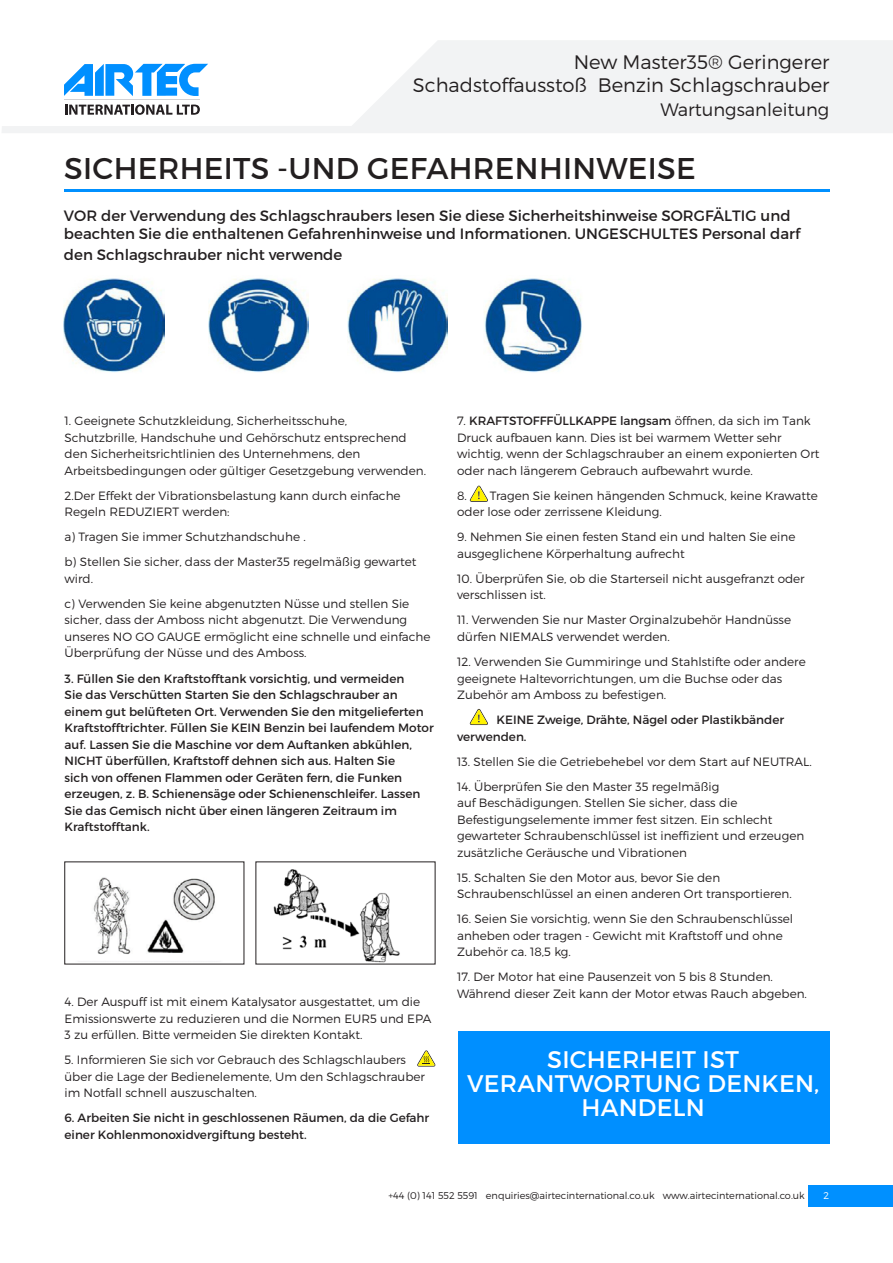
<style>
.page{position:relative;width:893px;height:1263px;background:#fff}
.page>*{position:absolute;margin:0;border:0;box-sizing:border-box;transform-origin:0 0}
.t1{font:30px "Montserrat";letter-spacing:.01em;color:#231f20}
.t2{font:24px/24px "Montserrat";letter-spacing:.01em;color:#fff;text-align:center}
.t3{font:300 19.5px/23.5px "Montserrat";color:#231f20;text-align:right}
.t4{font:300 18px "Montserrat";color:#231f20}
.t5{font:15px/18px "Montserrat";color:#231f20}
.t6{font:300 12px/16.5px "Montserrat";color:#231f20}
.t7{font:12px/16.5px "Montserrat";color:#231f20}
.t8{font:300 9.75px "Montserrat";color:#231f20}
.t9{font:300 9.75px "Montserrat";color:#fff}
.s1{font-weight:400}
</style>
<div class="page">
<svg style="left:2px;top:40px;width:891px;height:93px;fill:#f2f3f4"></svg>
<div style="left:808px;top:1185px;width:85px;height:21px;background:#0090ff"></div>
<svg style="left:65px;top:104px;width:135px;height:11px"></svg>
<hr style="left:64px;top:99px;width:135px;height:1px;background:#d1d1d4">
<svg style="left:64px;top:64px;width:144px;height:32px"></svg>
<hr style="left:64px;top:189px;width:765px;height:2px;background:#0090ff">
<img style="left:64px;top:278px;width:100px;height:94px">
<img style="left:484px;top:278px;width:98px;height:95px">
<img style="left:208px;top:278px;width:100px;height:95px">
<img style="left:347px;top:278px;width:100px;height:95px">
<img style="left:64px;top:865px;width:356px;height:100px">
<svg style="left:470px;top:485px;width:18px;height:17px"></svg>
<svg style="left:470px;top:709px;width:18px;height:16px"></svg>
<div style="left:458px;top:1031px;width:371px;height:112px;background:#008fff"></div>
<svg style="left:417px;top:1050px;width:19px;height:16px"></svg>
<h3 class="t3" style="left:413px;top:50px;width:418px">New Master35® Geringerer<br>Schadstoffausstoß Benzin Schlagschrauber</h3>
<h3 class="t4" style="left:660px;top:98px;width:171px">Wartungsanleitung</h3>
<p class="t1" style="left:64px;top:149px;width:633px">SICHERHEITS -UND GEFAHRENHINWEISE</p>
<p class="t5" style="left:64px;top:207px;width:738px">VOR der Verwendung des Schlagschraubers lesen Sie diese Sicherheitshinweise SORGFÄLTIG und beachten Sie die enthaltenen Gefahrenhinweise und Informationen. UNGESCHULTES Personal darf</p>
<p class="t5" style="left:64px;top:246px;width:280px">den Schlagschrauber nicht verwende</p>
<p class="t6" style="left:65px;top:413px;width:363px">1. Geeignete Schutzkleidung, Sicherheitsschuhe,<br>Schutzbrille, Handschuhe und Gehörschutz entsprechend den Sicherheitsrichtlinien des Unternehmens, den Arbeitsbedingungen oder gültiger Gesetzgebung verwenden.</p>
<p class="t6" style="left:65px;top:487px;width:338px">2.Der Effekt der Vibrationsbelastung kann durch einfache<br>Regeln REDUZIERT werden:</p>
<p class="t6" style="left:65px;top:529px;width:243px">a) Tragen Sie immer Schutzhandschuhe .</p>
<p class="t6" style="left:65px;top:554px;width:353px">b) Stellen Sie sicher, dass der Master35 regelmäßig gewartet wird.</p>
<p class="t6" style="left:65px;top:595px;width:367px">c) Verwenden Sie keine abgenutzten Nüsse und stellen Sie sicher, dass der Amboss nicht abgenutzt. Die Verwendung unseres NO GO GAUGE ermöglicht eine schnelle und einfache Überprüfung der Nüsse und des Amboss.</p>
<p class="t7" style="left:65px;top:670px;width:371px">3. Füllen Sie den Kraftstofftank vorsichtig, und vermeiden<br>Sie das Verschütten Starten Sie den Schlagschrauber an einem gut belüfteten Ort. Verwenden Sie den mitgelieferten Kraftstofftrichter. Füllen Sie KEIN Benzin bei laufendem Motor auf. Lassen Sie die Maschine vor dem Auftanken abkühlen, NICHT überfüllen, Kraftstoff dehnen sich aus. Halten Sie<br>sich von offenen Flammen oder Geräten fern, die Funken erzeugen, z. B. Schienensäge oder Schienenschleifer. Lassen Sie das Gemisch nicht über einen längeren Zeitraum im Kraftstofftank.</p>
<p class="t6" style="left:65px;top:993px;width:368px">4. Der Auspuff ist mit einem Katalysator ausgestattet, um die<br>Emissionswerte zu reduzieren und die Normen EUR5 und EPA<br>3 zu erfüllen. Bitte vermeiden Sie direkten Kontakt.</p>
<p class="t6" style="left:65px;top:1051px;width:362px">5. Informieren Sie sich vor Gebrauch des Schlagschlaubers über die Lage der Bedienelemente, Um den Schlagschrauber im Notfall schnell auszuschalten.</p>
<p class="t7" style="left:65px;top:1109px;width:366px">6. Arbeiten Sie nicht in geschlossenen Räumen, da die Gefahr einer Kohlenmonoxidvergiftung besteht.</p>
<p class="t6" style="left:457px;top:413px;width:364px">7. <span class="s1">KRAFTSTOFFFÜLLKAPPE langsam</span> öffnen, da sich im Tank Druck aufbauen kann. Dies ist bei warmem Wetter sehr wichtig, wenn der Schlagschrauber an einem exponierten Ort oder nach längerem Gebrauch aufbewahrt wurde.</p>
<p class="t6" style="left:457px;top:487px;width:362px">8. Tragen Sie keinen hängenden Schmuck, keine Krawatte oder lose oder zerrissene Kleidung.</p>
<p class="t6" style="left:457px;top:529px;width:340px">9. Nehmen Sie einen festen Stand ein und halten Sie eine ausgeglichene Körperhaltung aufrecht</p>
<p class="t6" style="left:457px;top:570px;width:349px">10. Überprüfen Sie, ob die Starterseil nicht ausgefranzt oder verschlissen ist.</p>
<p class="t6" style="left:457px;top:612px;width:335px">11. Verwenden Sie nur Master Orginalzubehör Handnüsse dürfen NIEMALS verwendet werden.</p>
<p class="t6" style="left:457px;top:653px;width:350px">12. Verwenden Sie Gummiringe und Stahlstifte oder andere geeignete Haltevorrichtungen, um die Buchse oder das<br>Zubehör am Amboss zu befestigen.</p>
<p class="t7" style="left:457px;top:711px;width:329px;text-indent:39px">KEINE Zweige, Drähte, Nägel oder Plastikbänder verwenden.</p>
<p class="t6" style="left:457px;top:753px;width:356px">13. Stellen Sie die Getriebehebel vor dem Start auf NEUTRAL.</p>
<p class="t6" style="left:457px;top:778px;width:349px">14. Überprüfen Sie den Master 35 regelmäßig<br>auf Beschädigungen. Stellen Sie sicher, dass die Befestigungselemente immer fest sitzen. Ein schlecht gewarteter Schraubenschlüssel ist ineffizient und erzeugen zusätzliche Geräusche und Vibrationen</p>
<p class="t6" style="left:457px;top:869px;width:336px">15. Schalten Sie den Motor aus, bevor Sie den<br>Schraubenschlüssel an einen anderen Ort transportieren.</p>
<p class="t6" style="left:457px;top:910px;width:338px">16. Seien Sie vorsichtig, wenn Sie den Schraubenschlüssel anheben oder tragen - Gewicht mit Kraftstoff und ohne<br>Zubehör ca. 18,5 kg.</p>
<p class="t6" style="left:457px;top:968px;width:351px">17. Der Motor hat eine Pausenzeit von 5 bis 8 Stunden.<br>Während dieser Zeit kann der Motor etwas Rauch abgeben.</p>
<p class="t2" style="left:467px;top:1048px;width:354px">SICHERHEIT IST<br>VERANTWORTUNG DENKEN,<br>HANDELN</p>
<p class="t8" style="left:388px;top:1190px;width:418px">+44 (0) 141 552 5591 enquiries@airtecinternational.co.uk www.airtecinternational.co.uk</p>
<p class="t9" style="left:823px;top:1190px;width:7px">2</p>
</div>
